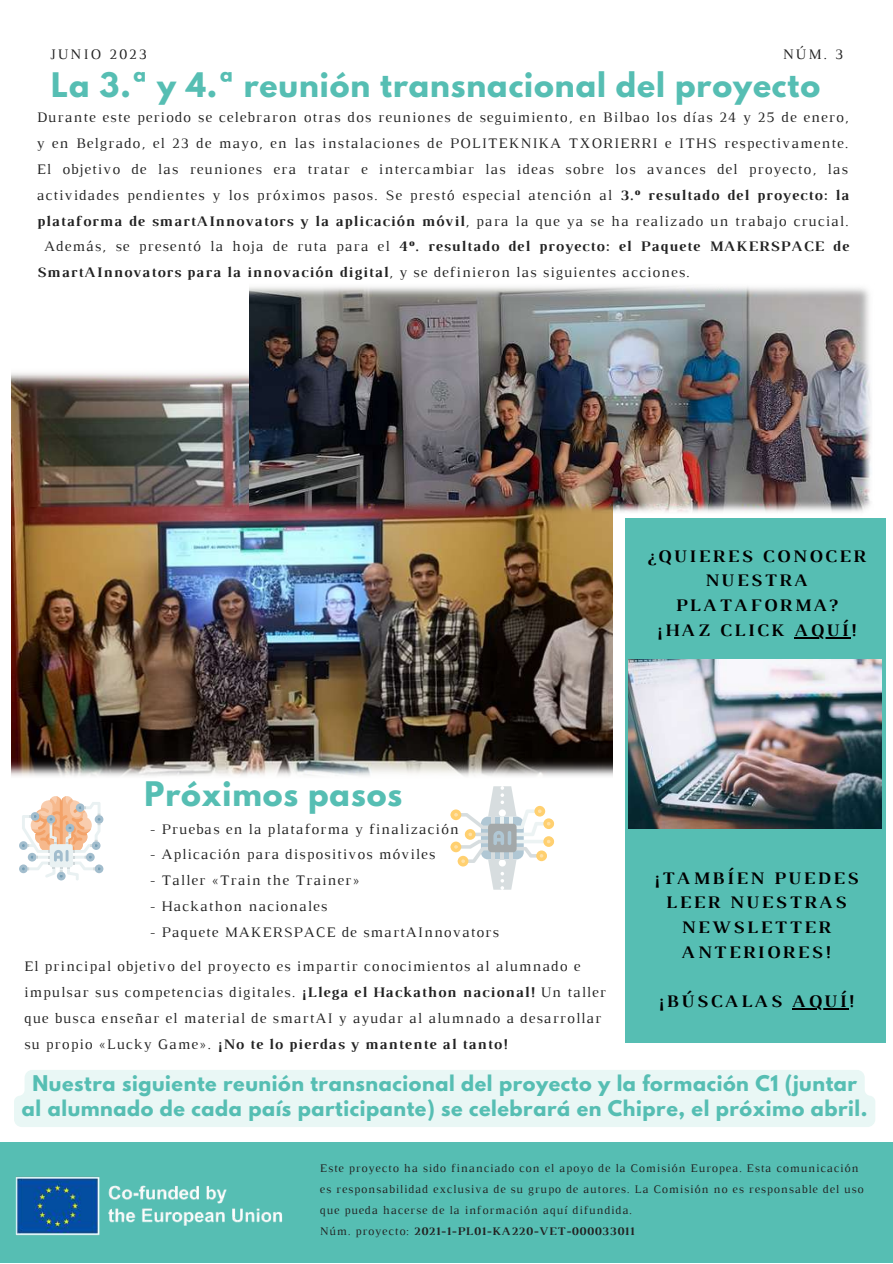
<style>
.page{position:relative;width:893px;height:1264px;background:#fff}
.page>*{position:absolute;margin:0;border:0;box-sizing:border-box;transform-origin:0 0}
.t1{font:700 30px "League Spartan";letter-spacing:.03em;color:#56beb3}
.t2{font:700 19.2px/25.8px "League Spartan";letter-spacing:.03em;color:#56beb3;text-align:center}
.t3{font:700 18px/24.8px "Luthier";letter-spacing:.14em;color:#000;text-align:center}
.t4{font:14.85px/25.8px "Luthier";letter-spacing:.07em;color:#222}
.t5{font:700 14.85px "Luthier";letter-spacing:.07em;color:#222}
.t6{font:14.85px "Luthier";letter-spacing:.14em;color:#222}
.t7{font:11.85px/20.9px "Luthier";letter-spacing:.07em;color:#222}
.s1{font-weight:700}
.s2{font-weight:400}
</style>
<div class="page">
<div style="left:0;top:1142px;width:892px;height:120px;background:#56beb3"></div>
<svg style="left:19px;top:796px;width:84px;height:84px"></svg>
<svg style="left:450px;top:786px;width:104px;height:103px"></svg>
<img style="left:12px;top:373px;width:600px;height:403px">
<img style="left:249px;top:286px;width:622px;height:229px">
<div style="left:625px;top:518px;width:260px;height:524px;background:#56beb3"></div>
<img style="left:628px;top:660px;width:253px;height:168px">
<div style="left:14px;top:1070px;width:861px;height:56px;background:#e9f7f5"></div>
<hr style="left:794px;top:637px;width:56px;height:1px;background:#000">
<hr style="left:791px;top:1008px;width:57px;height:1px;background:#000">
<img style="left:15px;top:1176px;width:268px;height:60px">
<p class="t6" style="left:50px;top:49px;width:99px">JUNIO 2023</p>
<p class="t4" style="left:782px;top:43px;width:62px">NÚM. 3</p>
<h1 class="t1" style="left:51px;top:70px;width:770px">La 3.ª y 4.ª reunión transnacional del proyecto</h1>
<p class="t4" style="left:37px;top:105px;width:813px">Durante este periodo se celebraron otras dos reuniones de seguimiento, en Bilbao los días 24 y 25 de enero,</p>
<p class="t4" style="left:37px;top:131px;width:812px">y en Belgrado, el 23 de mayo, en las instalaciones de POLITEKNIKA TXORIERRI e ITHS respectivamente.</p>
<p class="t4" style="left:37px;top:157px;width:812px">El objetivo de las reuniones era tratar e intercambiar las ideas sobre los avances del proyecto, las</p>
<p class="t4" style="left:37px;top:183px;width:813px">actividades pendientes y los próximos pasos. Se prestó especial atención al <span class="s1">3.º resultado del proyecto: la</span></p>
<p class="t5" style="left:37px;top:215px;width:813px">plataforma de smartAInnovators y la aplicación móvil<span class="s2">, para la que ya se ha realizado un trabajo crucial.</span></p>
<p class="t5" style="left:44px;top:241px;width:806px"><span class="s2">Además, se presentó la hoja de ruta para el</span> 4º. resultado del proyecto: el Paquete MAKERSPACE de</p>
<p class="t5" style="left:37px;top:267px;width:654px">SmartAInnovators para la innovación digital<span class="s2">, y se definieron las siguientes acciones.</span></p>
<h1 class="t1" style="left:144px;top:779px;width:259px">Próximos pasos</h1>
<p class="t3" style="left:646px;top:545px;width:220px">¿QUIERES CONOCER<br>NUESTRA<br>PLATAFORMA? ¡HAZ CLICK AQUÍ!</p>
<p class="t4" style="left:150px;top:817px;width:310px">- Pruebas en la plataforma y finalización</p>
<p class="t4" style="left:150px;top:842px;width:287px">- Aplicación para dispositivos móviles</p>
<p class="t4" style="left:150px;top:868px;width:211px">- Taller «Train the Trainer»</p>
<p class="t4" style="left:150px;top:894px;width:179px">- Hackathon nacionales</p>
<p class="t4" style="left:150px;top:920px;width:351px">- Paquete MAKERSPACE de smartAInnovators</p>
<p class="t3" style="left:653px;top:866px;width:206px">¡TAMBÍEN PUEDES<br>LEER NUESTRAS<br>NEWSLETTER<br>ANTERIORES!</p>
<p class="t3" style="left:657px;top:990px;width:197px">¡BÚSCALAS AQUÍ!</p>
<p class="t4" style="left:24px;top:954px;width:583px">El principal objetivo del proyecto es impartir conocimientos al alumnado e impulsar sus competencias digitales. <span class="s1">¡Llega el Hackathon nacional!</span> Un taller que busca enseñar el material de smartAI y ayudar al alumnado a desarrollar su propio «Lucky Game». <span class="s1">¡No te lo pierdas y mantente al tanto!</span></p>
<p class="t2" style="left:22px;top:1072px;width:847px">Nuestra siguiente reunión transnacional del proyecto y la formación C1 (juntar al alumnado de cada país participante) se celebrará en Chipre, el próximo abril.</p>
<p class="t7" style="left:320px;top:1158px;width:545px">Este proyecto ha sido financiado con el apoyo de la Comisión Europea. Esta comunicación es responsabilidad exclusiva de su grupo de autores. La Comisión no es responsable del uso que pueda hacerse de la información aquí difundida.<br>Núm. proyecto: <span class="s1">2021-1-PL01-KA220-VET-000033011</span></p>
</div>
